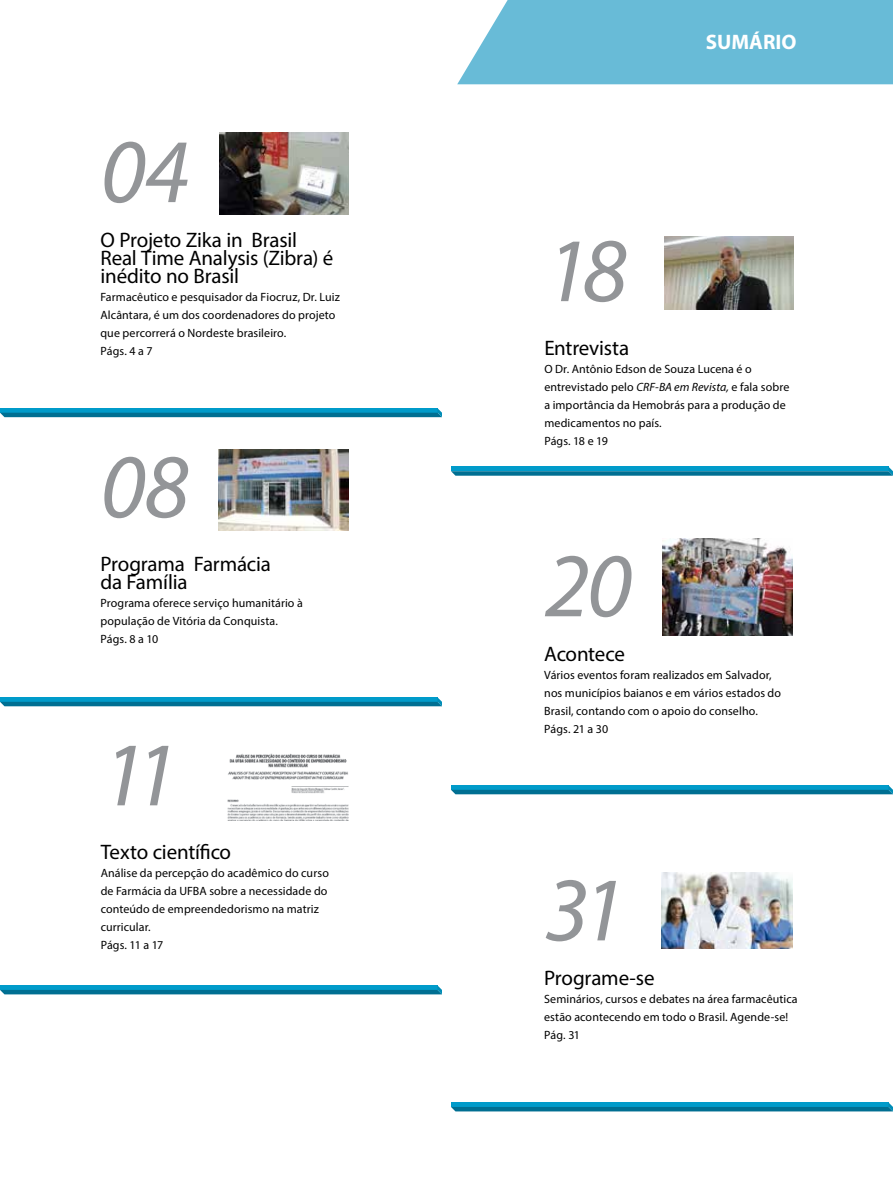
<style>
.page{position:relative;width:893px;height:1191px;background:#fff}
.page>*{position:absolute;margin:0;border:0;box-sizing:border-box;transform-origin:0 0}
.t1{font:italic 91.5px "Myriad Pro";letter-spacing:-.055em;color:#939598}
.t2{font:21px/18px "Myriad Pro";letter-spacing:-.01em;color:#000}
.t3{font:700 21px "Myriad Pro";color:#fff}
.t4{font:12px/18px "Myriad Pro";letter-spacing:.01em;color:#000}
.s1{font-style:italic}
</style>
<div class="page">
<div style="left:457px;top:0;width:436px;height:84px;background:#68bbd7"></div>
<img style="left:661px;top:872px;width:131px;height:76px">
<svg style="left:451px;top:1102px;width:442px;height:9px;background:#0187b1"></svg>
<svg style="left:0;top:408px;width:442px;height:9px;background:#0186af"></svg>
<svg style="left:451px;top:467px;width:442px;height:9px;background:#0f8ab1"></svg>
<svg style="left:0;top:697px;width:442px;height:9px;background:#0187b0"></svg>
<svg style="left:451px;top:785px;width:442px;height:9px;background:#0187b0"></svg>
<svg style="left:0;top:985px;width:442px;height:9px;background:#0187b0"></svg>
<img style="left:227px;top:753px;width:122px;height:68px">
<img style="left:664px;top:236px;width:130px;height:74px">
<img style="left:663px;top:539px;width:129px;height:97px">
<img style="left:218px;top:449px;width:130px;height:81px">
<img style="left:219px;top:133px;width:130px;height:82px">
<h1 class="t1" style="left:101px;top:115px;width:91px">04</h1>
<h2 class="t2" style="left:100px;top:231px;width:234px">O Projeto Zika in Brasil<br>Real Time Analysis (Zibra) é inédito no Brasil</h2>
<p class="t4" style="left:100px;top:288px;width:241px">Farmacêutico e pesquisador da Fiocruz, Dr. Luiz Alcântara, é um dos coordenadores do projeto que percorrerá o Nordeste brasileiro.<br>Págs. 4 a 7</p>
<h1 class="t1" style="left:100px;top:430px;width:90px">08</h1>
<h2 class="t2" style="left:100px;top:555px;width:172px">Programa Farmácia da Família</h2>
<p class="t4" style="left:100px;top:594px;width:204px">Programa oferece serviço humanitário à população de Vitória da Conquista.<br>Págs. 8 a 10</p>
<h1 class="t1" style="left:101px;top:718px;width:79px">11</h1>
<h2 class="t2" style="left:101px;top:843px;width:132px">Texto científico</h2>
<p class="t4" style="left:101px;top:864px;width:230px">Análise da percepção do acadêmico do curso de Farmácia da UFBA sobre a necessidade do conteúdo de empreendedorismo na matriz curricular.<br>Págs. 11 a 17</p>
<h2 class="t3" style="left:706px;top:28px;width:92px">SUMÁRIO</h2>
<h1 class="t1" style="left:544px;top:214px;width:85px">18</h1>
<h2 class="t2" style="left:544px;top:339px;width:86px">Entrevista</h2>
<p class="t4" style="left:544px;top:360px;width:247px">O Dr. Antônio Edson de Souza Lucena é o entrevistado pelo <span class="s1">CRF-BA em Revista,</span> e fala sobre a importância da Hemobrás para a produção de medicamentos no país.<br>Págs. 18 e 19</p>
<h1 class="t1" style="left:545px;top:529px;width:89px">20</h1>
<h2 class="t2" style="left:544px;top:645px;width:82px">Acontece</h2>
<p class="t4" style="left:544px;top:666px;width:238px">Vários eventos foram realizados em Salvador, nos municípios baianos e em vários estados do Brasil, contando com o apoio do conselho.<br>Págs. 21 a 30</p>
<h1 class="t1" style="left:544px;top:853px;width:83px">31</h1>
<h2 class="t2" style="left:544px;top:969px;width:112px">Programe-se</h2>
<p class="t4" style="left:544px;top:990px;width:255px">Seminários, cursos e debates na área farmacêutica estão acontecendo em todo o Brasil. Agende-se!<br>Pág. 31</p>
</div>
